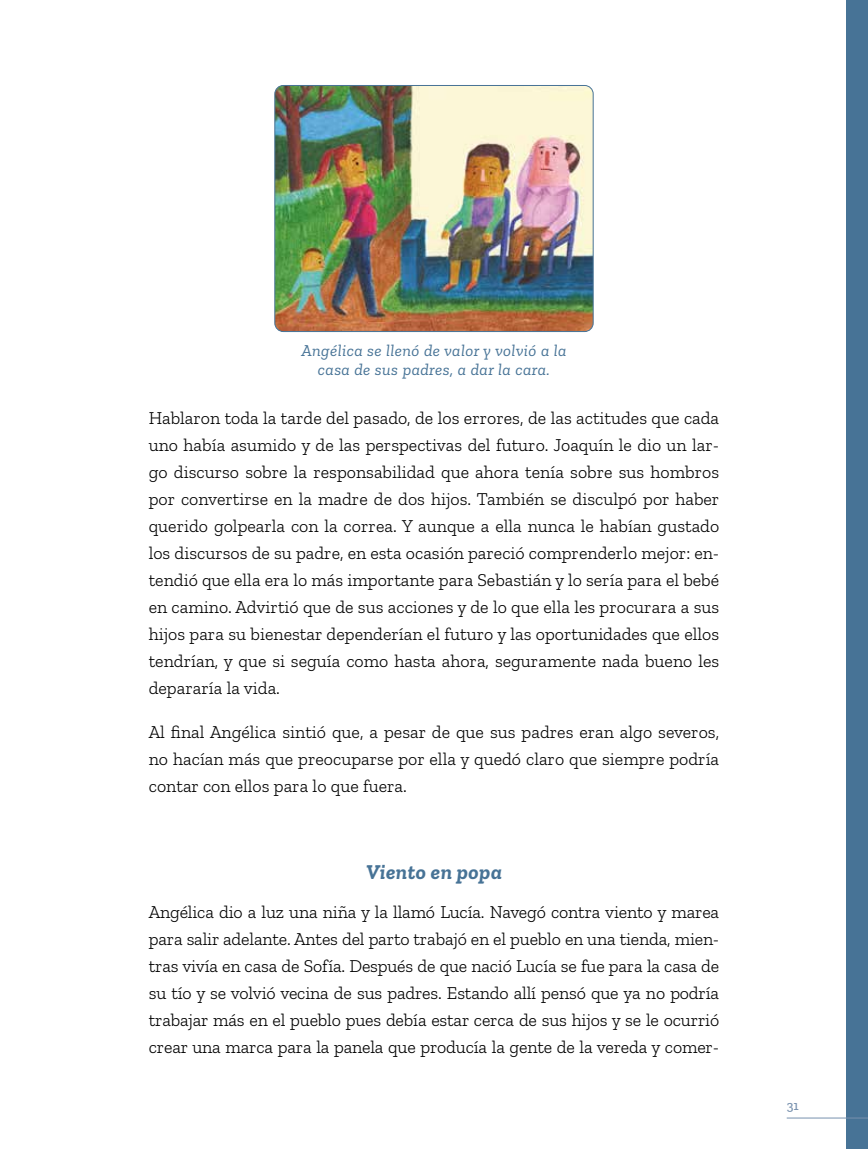
<style>
.page{position:relative;width:868px;height:1149px;background:#fff}
.page>*{position:absolute;margin:0;border:0;box-sizing:border-box;transform-origin:0 0}
.t1{font:italic 700 21px "Zilla Slab";letter-spacing:.025em;color:#477396}
.t2{font:300 18px/27px "Zilla Slab";color:#000;text-align:justify}
.t3{font:italic 16.5px/19.8px "Zilla Slab";letter-spacing:.025em;color:#477396;text-align:center}
.t4{font:500 13.5px "Zilla Slab";color:#7891ae}
</style>
<div class="page">
<div style="left:846px;top:0;width:21px;height:1148px;background:#477396"></div>
<hr style="left:786px;top:1117px;width:81px;height:1px;background:#7891ae">
<img style="left:276px;top:85px;width:317px;height:246px">
<div style="left:274px;top:85px;width:319px;height:247px;border:1px solid #477396;border-radius:9px"></div>
<p class="t3" style="left:301px;top:340px;width:266px">Angélica se llenó de valor y volvió a la casa de sus padres, a dar la cara.</p>
<p class="t2" style="left:149px;top:404px;width:572px">Hablaron toda la tarde del pasado, de los errores, de las actitudes que cada uno había asumido y de las perspectivas del futuro. Joaquín le dio un lar&shy;go discurso sobre la responsabilidad que ahora tenía sobre sus hombros por convertirse en la madre de dos hijos. También se disculpó por haber querido golpearla con la correa. Y aunque a ella nunca le habían gustado los discursos de su padre, en esta ocasión pareció comprenderlo mejor: en&shy;tendió que ella era lo más importante para Sebastián y lo sería para el bebé en camino. Advirtió que de sus acciones y de lo que ella les procurara a sus hijos para su bienestar dependerían el futuro y las oportunidades que ellos tendrían, y que si seguía como hasta ahora, seguramente nada bueno les depararía la vida.</p>
<p class="t2" style="left:149px;top:718px;width:572px">Al final Angélica sintió que, a pesar de que sus padres eran algo severos, no hacían más que preocuparse por ella y quedó claro que siempre podría contar con ellos para lo que fuera.</p>
<p class="t1" style="left:366px;top:859px;width:137px">Viento en popa</p>
<p class="t2" style="left:149px;top:898px;width:572px">Angélica dio a luz una niña y la llamó Lucía. Navegó contra viento y marea para salir adelante. Antes del parto trabajó en el pueblo en una tienda, mien&shy;tras vivía en casa de Sofía. Después de que nació Lucía se fue para la casa de su tío y se volvió vecina de sus padres. Estando allí pensó que ya no podría trabajar más en el pueblo pues debía estar cerca de sus hijos y se le ocurrió crear una marca para la panela que producía la gente de la vereda y comer-</p>
<p class="t4" style="left:786px;top:1097px;width:14px">31</p>
</div>
